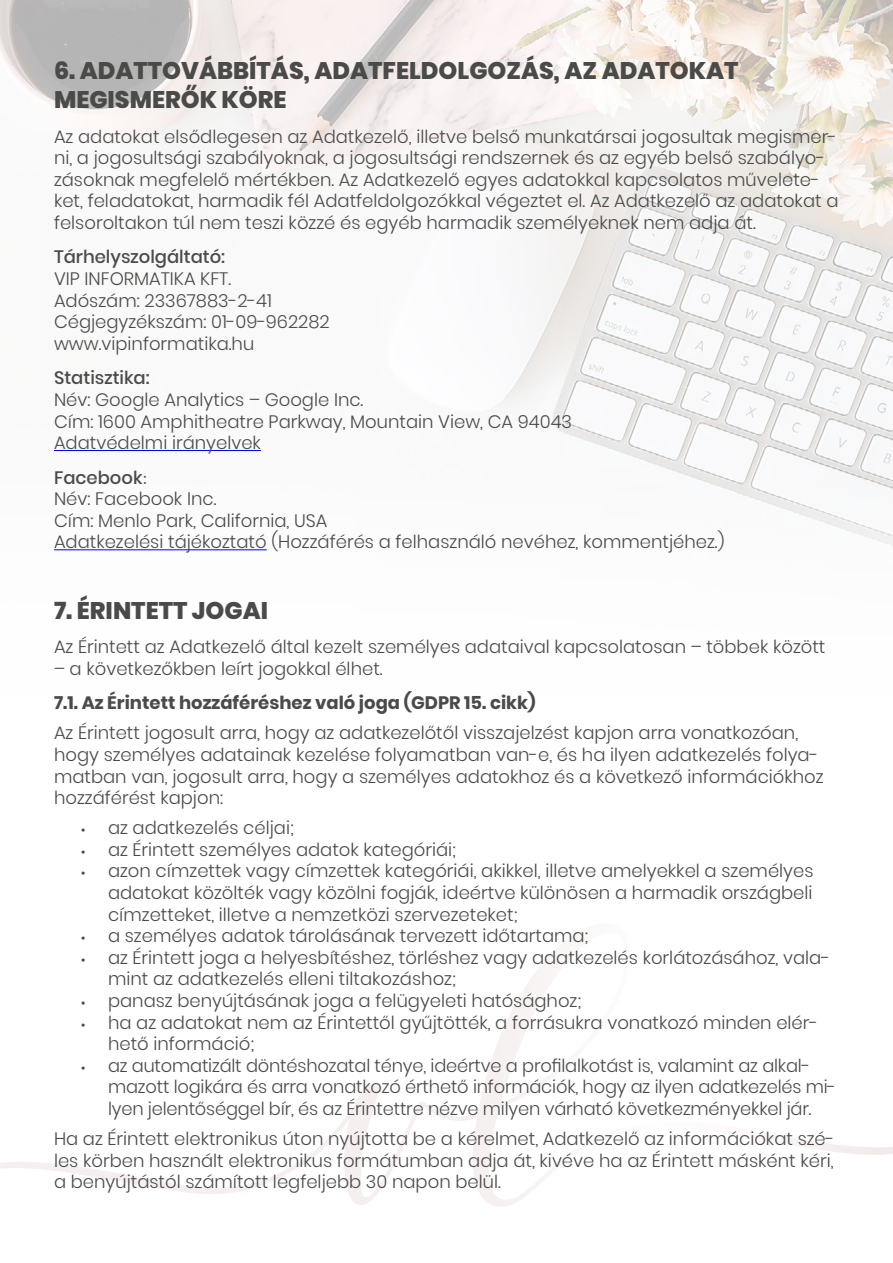
<style>
.page{position:relative;width:893px;height:1263px;background:#fff}
.page>*{position:absolute;margin:0;border:0;box-sizing:border-box;transform-origin:0 0}
.t1{font:800 24px/28.8px "Poppins";color:#4a4a49}
.t2{font:300 18px/21.6px "Poppins";color:#4a4a49}
.t3{font:700 18px "Poppins";color:#4a4a49}
.t4{font:500 18px "Poppins";color:#4a4a49}
.s1{font-weight:500}
.s2{font-family:"Times New Roman";font-weight:400}
.s3{font-family:"Myriad Pro";font-weight:400;font-size:15px}
</style>
<div class="page">
<img style="left:0;top:0;width:893px;height:551px">
<svg style="left:0;top:1085px;width:472px;height:120px"></svg>
<svg style="left:472px;top:960px;width:421px;height:247px"></svg>
<hr style="left:54px;top:450px;width:207px;height:1px;background:#00f">
<hr style="left:54px;top:549px;width:213px;height:1px;background:#00f">
<h1 class="t1" style="left:54px;top:57px;width:686px">6. ADATTOVÁBBÍTÁS, ADATFELDOLGOZÁS, AZ ADATOKAT<br>MEGISMERŐK KÖRE</h1>
<p class="t2" style="left:54px;top:125px;width:786px">Az adatokat elsődlegesen az Adatkezelő, illetve belső munkatársai jogosultak megismer&shy;ni, a jogosultsági szabályoknak, a jogosultsági rendszernek és az egyéb belső szabályo&shy;zásoknak megfelelő mértékben. Az Adatkezelő egyes adatokkal kapcsolatos művelete&shy;ket, feladatokat, harmadik fél Adatfeldolgozókkal végeztet el. Az Adatkezelő az adatokat a felsoroltakon túl nem teszi közzé és egyéb harmadik személyeknek nem adja át.</p>
<p class="t4" style="left:54px;top:247px;width:173px">Tárhelyszolgáltató:</p>
<p class="t2" style="left:54px;top:268px;width:277px">VIP INFORMATIKA KFT.<br>Adószám: 23367883-2-41<br>Cégjegyzékszám: 01-09-962282 www.vipinformatika.hu</p>
<p class="t4" style="left:54px;top:368px;width:97px">Statisztika:</p>
<p class="t2" style="left:54px;top:389px;width:520px">Név: Google Analytics – Google Inc.<br>Cím: 1600 Amphitheatre Parkway, Mountain View, CA 94043<br>Adatvédelmi irányelvek</p>
<p class="t2" style="left:54px;top:467px;width:672px"><span class="s1">Facebook</span><span class="s2">:<br></span>Név: Facebook Inc.<br>Cím: Menlo Park, California, USA<br>Adatkezelési tájékoztató (Hozzáférés a felhasználó nevéhez, kommentjéhez.)</p>
<h1 class="t1" style="left:54px;top:596px;width:216px">7. ÉRINTETT JOGAI</h1>
<p class="t2" style="left:54px;top:636px;width:773px">Az Érintett az Adatkezelő által kezelt személyes adataival kapcsolatosan – többek között</p>
<p class="t2" style="left:54px;top:658px;width:330px">– a következőkben leírt jogokkal élhet.</p>
<p class="t3" style="left:54px;top:692px;width:483px">7.1. Az Érintett hozzáféréshez való joga (GDPR 15. cikk)</p>
<p class="t2" style="left:54px;top:722px;width:771px">Az Érintett jogosult arra, hogy az adatkezelőtől visszajelzést kapjon arra vonatkozóan, hogy személyes adatainak kezelése folyamatban van-e, és ha ilyen adatkezelés folya&shy;matban van, jogosult arra, hogy a személyes adatokhoz és a következő információkhoz hozzáférést kapjon:</p>
<p class="t2" style="left:81px;top:817px;width:214px"><span class="s3">•</span> az adatkezelés céljai;</p>
<p class="t2" style="left:81px;top:839px;width:377px"><span class="s3">•</span> az Érintett személyes adatok kategóriái;</p>
<p class="t2" style="left:108px;top:860px;width:707px;text-align:justify;text-indent:-27px"><span class="s3">•</span> azon címzettek vagy címzettek kategóriái, akikkel, illetve amelyekkel a személyes adatokat közölték vagy közölni fogják, ideértve különösen a harmadik országbeli címzetteket, illetve a nemzetközi szervezeteket;</p>
<p class="t2" style="left:81px;top:925px;width:509px"><span class="s3">•</span> a személyes adatok tárolásának tervezett időtartama;</p>
<p class="t2" style="left:108px;top:947px;width:724px;text-indent:-27px"><span class="s3">•</span> az Érintett joga a helyesbítéshez, törléshez vagy adatkezelés korlátozásához, vala&shy;mint az adatkezelés elleni tiltakozáshoz;</p>
<p class="t2" style="left:81px;top:990px;width:502px"><span class="s3">•</span> panasz benyújtásának joga a felügyeleti hatósághoz;</p>
<p class="t2" style="left:108px;top:1011px;width:712px;text-indent:-27px"><span class="s3">•</span> ha az adatokat nem az Érintettől gyűjtötték, a forrásukra vonatkozó minden elér&shy;hető információ;</p>
<p class="t2" style="left:108px;top:1055px;width:730px;text-indent:-27px"><span class="s3">•</span> az automatizált döntéshozatal ténye, ideértve a profilalkotást is, valamint az alkal&shy;mazott logikára és arra vonatkozó érthető információk, hogy az ilyen adatkezelés mi&shy;lyen jelentőséggel bír, és az Érintettre nézve milyen várható következményekkel jár.</p>
<p class="t2" style="left:54px;top:1128px;width:782px;text-align:justify">Ha az Érintett elektronikus úton nyújtotta be a kérelmet, Adatkezelő az információkat szé&shy;les körben használt elektronikus formátumban adja át, kivéve ha az Érintett másként kéri, a benyújtástól számított legfeljebb 30 napon belül.</p>
</div>
